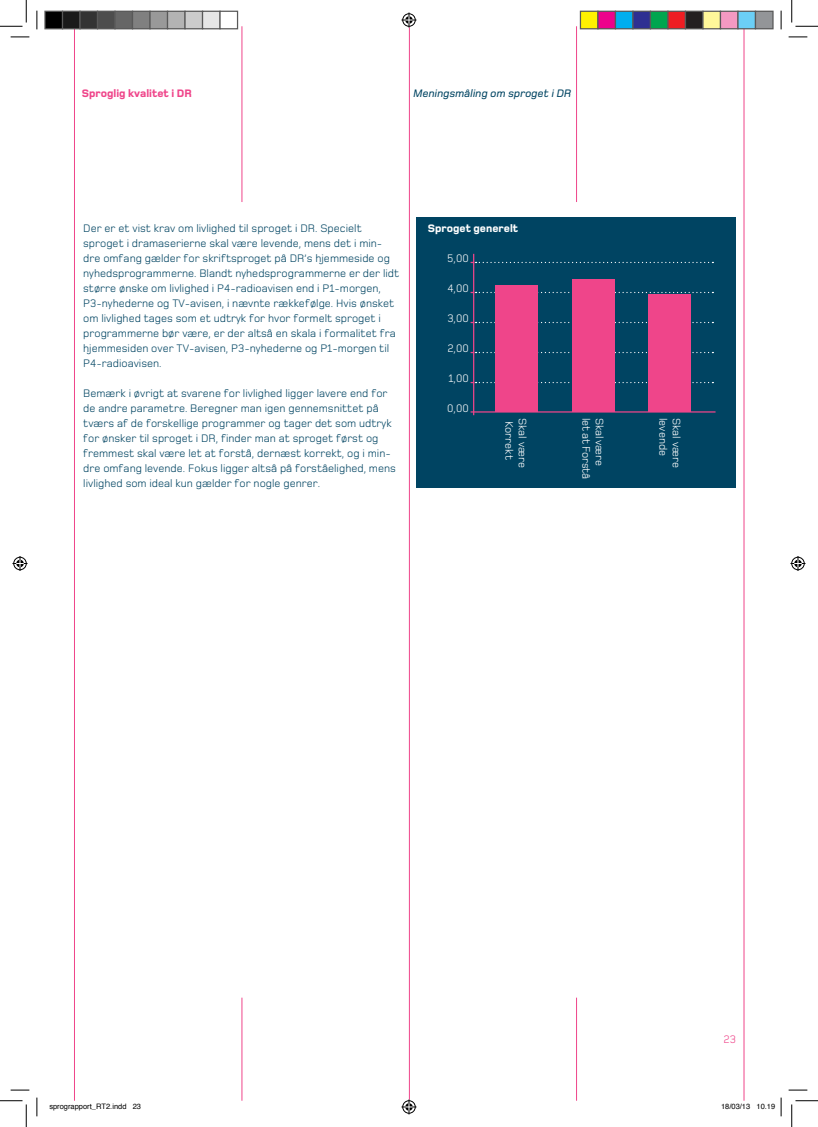
<style>
.page{position:relative;width:818px;height:1127px;background:#fff}
.page>*{position:absolute;margin:0;border:0;box-sizing:border-box;transform-origin:0 0}
.t1{font:11.25px/15px "Foundry Monoline";color:#004462}
.t2{font:11.25px "Foundry Monoline";color:#fff}
.t3{font:italic 500 11.25px "Foundry Monoline";color:#004462}
.t4{font:11.25px "Foundry Monoline";letter-spacing:-.025em;color:#fff}
.t5{font:800 11.25px "Foundry Monoline";color:#ef458a}
.t6{font:800 11.25px "Foundry Monoline";color:#fff}
.t7{font:11.25px "Foundry Monoline";color:#ef458a}
.t8{font:7.5px "Helvetica";color:#000}
</style>
<div class="page">
<hr style="left:409px;top:26px;width:1px;height:1074px;background:#ef458a">
<hr style="left:576px;top:997px;width:1px;height:103px;background:#ef458a">
<hr style="left:576px;top:26px;width:1px;height:176px;background:#ef458a">
<hr style="left:744px;top:26px;width:1px;height:1074px;background:#ef458a">
<hr style="left:242px;top:997px;width:1px;height:103px;background:#ef458a">
<hr style="left:242px;top:26px;width:1px;height:176px;background:#ef458a">
<hr style="left:74px;top:26px;width:1px;height:1074px;background:#ef458a">
<div style="left:416px;top:217px;width:320px;height:270px;background:#004462"></div>
<hr style="left:470px;top:411px;width:245px;height:1px;background:#ef458a">
<svg style="left:470px;top:262px;width:243px;height:1px"></svg>
<svg style="left:470px;top:292px;width:243px;height:1px"></svg>
<svg style="left:470px;top:322px;width:243px;height:1px"></svg>
<svg style="left:470px;top:352px;width:243px;height:1px"></svg>
<svg style="left:470px;top:382px;width:243px;height:1px"></svg>
<hr style="left:473px;top:254px;width:1px;height:161px;background:#ef458a">
<div style="left:495px;top:285px;width:43px;height:127px;background:#ef458a"></div>
<div style="left:572px;top:278px;width:42px;height:133px;background:#ef458a"></div>
<div style="left:648px;top:294px;width:43px;height:117px;background:#ef458a"></div>
<svg style="left:11px;top:36px;width:18px;height:2px"></svg>
<svg style="left:788px;top:36px;width:19px;height:2px"></svg>
<svg style="left:11px;top:1089px;width:18px;height:1px"></svg>
<svg style="left:788px;top:1089px;width:19px;height:1px"></svg>
<svg style="left:36px;top:11px;width:2px;height:18px"></svg>
<svg style="left:36px;top:1097px;width:2px;height:18px"></svg>
<svg style="left:780px;top:11px;width:2px;height:18px"></svg>
<svg style="left:0;top:0;width:27px;height:27px"></svg>
<svg style="left:0;top:1100px;width:27px;height:26px"></svg>
<svg style="left:791px;top:0;width:27px;height:27px"></svg>
<svg style="left:791px;top:1100px;width:27px;height:26px"></svg>
<svg style="left:401px;top:13px;width:15px;height:15px"></svg>
<svg style="left:401px;top:1099px;width:15px;height:15px"></svg>
<svg style="left:13px;top:556px;width:15px;height:15px"></svg>
<svg style="left:790px;top:556px;width:15px;height:15px"></svg>
<div style="left:45px;top:11px;width:18px;height:18px;background:#000"></div>
<div style="left:44px;top:11px;width:19px;height:18px;border:1px solid #595959"></div>
<div style="left:63px;top:11px;width:17px;height:18px;background:#1a1a1a"></div>
<div style="left:62px;top:11px;width:19px;height:18px;border:1px solid #595959"></div>
<div style="left:80px;top:11px;width:18px;height:18px;background:#333"></div>
<div style="left:79px;top:11px;width:19px;height:18px;border:1px solid #595959"></div>
<div style="left:98px;top:11px;width:17px;height:18px;background:#4d4d4d"></div>
<div style="left:97px;top:11px;width:19px;height:18px;border:1px solid #595959"></div>
<div style="left:115px;top:11px;width:18px;height:18px;background:#666"></div>
<div style="left:114px;top:11px;width:19px;height:18px;border:1px solid #595959"></div>
<div style="left:133px;top:11px;width:17px;height:18px;background:#808080"></div>
<div style="left:132px;top:11px;width:19px;height:18px;border:1px solid #595959"></div>
<div style="left:150px;top:11px;width:18px;height:18px;background:#999"></div>
<div style="left:149px;top:11px;width:19px;height:18px;border:1px solid #595959"></div>
<div style="left:168px;top:11px;width:17px;height:18px;background:#b3b3b3"></div>
<div style="left:167px;top:11px;width:19px;height:18px;border:1px solid #595959"></div>
<div style="left:185px;top:11px;width:18px;height:18px;background:#ccc"></div>
<div style="left:184px;top:11px;width:19px;height:18px;border:1px solid #595959"></div>
<div style="left:203px;top:11px;width:17px;height:18px;background:#e6e6e6"></div>
<div style="left:202px;top:11px;width:19px;height:18px;border:1px solid #595959"></div>
<div style="left:219px;top:11px;width:19px;height:18px;border:1px solid #595959"></div>
<div style="left:580px;top:11px;width:18px;height:18px;background:#fff101"></div>
<div style="left:580px;top:11px;width:18px;height:18px;border:1px solid #595959"></div>
<div style="left:598px;top:11px;width:17px;height:18px;background:#ed028c"></div>
<div style="left:597px;top:11px;width:19px;height:18px;border:1px solid #595959"></div>
<div style="left:615px;top:11px;width:18px;height:18px;background:#00aeef"></div>
<div style="left:615px;top:11px;width:18px;height:18px;border:1px solid #595959"></div>
<div style="left:633px;top:11px;width:17px;height:18px;background:#2e3092"></div>
<div style="left:632px;top:11px;width:19px;height:18px;border:1px solid #595959"></div>
<div style="left:650px;top:11px;width:18px;height:18px;background:#00a54f"></div>
<div style="left:650px;top:11px;width:18px;height:18px;border:1px solid #595959"></div>
<div style="left:668px;top:11px;width:17px;height:18px;background:#ee1d23"></div>
<div style="left:667px;top:11px;width:19px;height:18px;border:1px solid #595959"></div>
<div style="left:685px;top:11px;width:18px;height:18px;background:#231f20"></div>
<div style="left:685px;top:11px;width:18px;height:18px;border:1px solid #595959"></div>
<div style="left:703px;top:11px;width:17px;height:18px;background:#fff79a"></div>
<div style="left:702px;top:11px;width:19px;height:18px;border:1px solid #595959"></div>
<div style="left:720px;top:11px;width:18px;height:18px;background:#f499c2"></div>
<div style="left:720px;top:11px;width:18px;height:18px;border:1px solid #595959"></div>
<div style="left:738px;top:11px;width:17px;height:18px;background:#6bcff6"></div>
<div style="left:737px;top:11px;width:19px;height:18px;border:1px solid #595959"></div>
<div style="left:755px;top:11px;width:18px;height:18px;background:#939598"></div>
<div style="left:755px;top:11px;width:18px;height:18px;border:1px solid #595959"></div>
<svg style="left:780px;top:1097px;width:2px;height:18px"></svg>
<p class="t5" style="left:82px;top:87px;width:111px">Sproglig kvalitet i DR</p>
<p class="t3" style="left:414px;top:87px;width:159px">Meningsmåling om sproget i DR</p>
<p class="t1" style="left:83px;top:220px;width:318px">Der er et vist krav om livlighed til sproget i DR. Specielt sproget i dramaserierne skal være levende, mens det i min&shy;dre omfang gælder for skriftsproget på DR’s hjemmeside og nyhedsprogrammerne. Blandt nyhedsprogrammerne er der lidt større ønske om livlighed i P4-radioavisen end i P1-morgen, P3-nyhederne og TV-avisen, i nævnte rækkefølge. Hvis ønsket om livlighed tages som et udtryk for hvor formelt sproget i programmerne bør være, er der altså en skala i formalitet fra hjemmesiden over TV-avisen, P3-nyhederne og P1-morgen til P4-radioavisen.</p>
<p class="t1" style="left:83px;top:385px;width:314px">Bemærk i øvrigt at svarene for livlighed ligger lavere end for de andre parametre. Beregner man igen gennemsnittet på tværs af de forskellige programmer og tager det som udtryk for ønsker til sproget i DR, finder man at sproget først og fremmest skal være let at forstå, dernæst korrekt, og i min&shy;dre omfang levende. Fokus ligger altså på forståelighed, mens livlighed som ideal kun gælder for nogle genrer.</p>
<p class="t6" style="left:428px;top:222px;width:92px">Sproget generelt</p>
<p class="t2" style="left:447px;top:252px;width:23px">5,00</p>
<p class="t2" style="left:447px;top:282px;width:23px">4,00</p>
<p class="t2" style="left:447px;top:312px;width:23px">3,00</p>
<p class="t2" style="left:447px;top:342px;width:23px">2,00</p>
<p class="t2" style="left:448px;top:372px;width:22px">1,00</p>
<p class="t2" style="left:447px;top:402px;width:23px">0,00</p>
<p class="t2" style="left:515px;top:420px;width:41px;rotate:90deg">Korrekt</p>
<p class="t2" style="left:529px;top:418px;width:51px;rotate:90deg">Skal være</p>
<p class="t4" style="left:592px;top:418px;width:63px;rotate:90deg">let at Forstå</p>
<p class="t4" style="left:606px;top:418px;width:49px;rotate:90deg">Skal være</p>
<p class="t2" style="left:669px;top:418px;width:40px;rotate:90deg">levende</p>
<p class="t2" style="left:683px;top:418px;width:51px;rotate:90deg">Skal være</p>
<p class="t7" style="left:723px;top:1032px;width:14px">23</p>
<p class="t8" style="left:49px;top:1100px;width:93px">sprograpport_RT2.indd 23</p>
<p class="t8" style="left:721px;top:1100px;width:56px">18/03/13 10.19</p>
</div>
